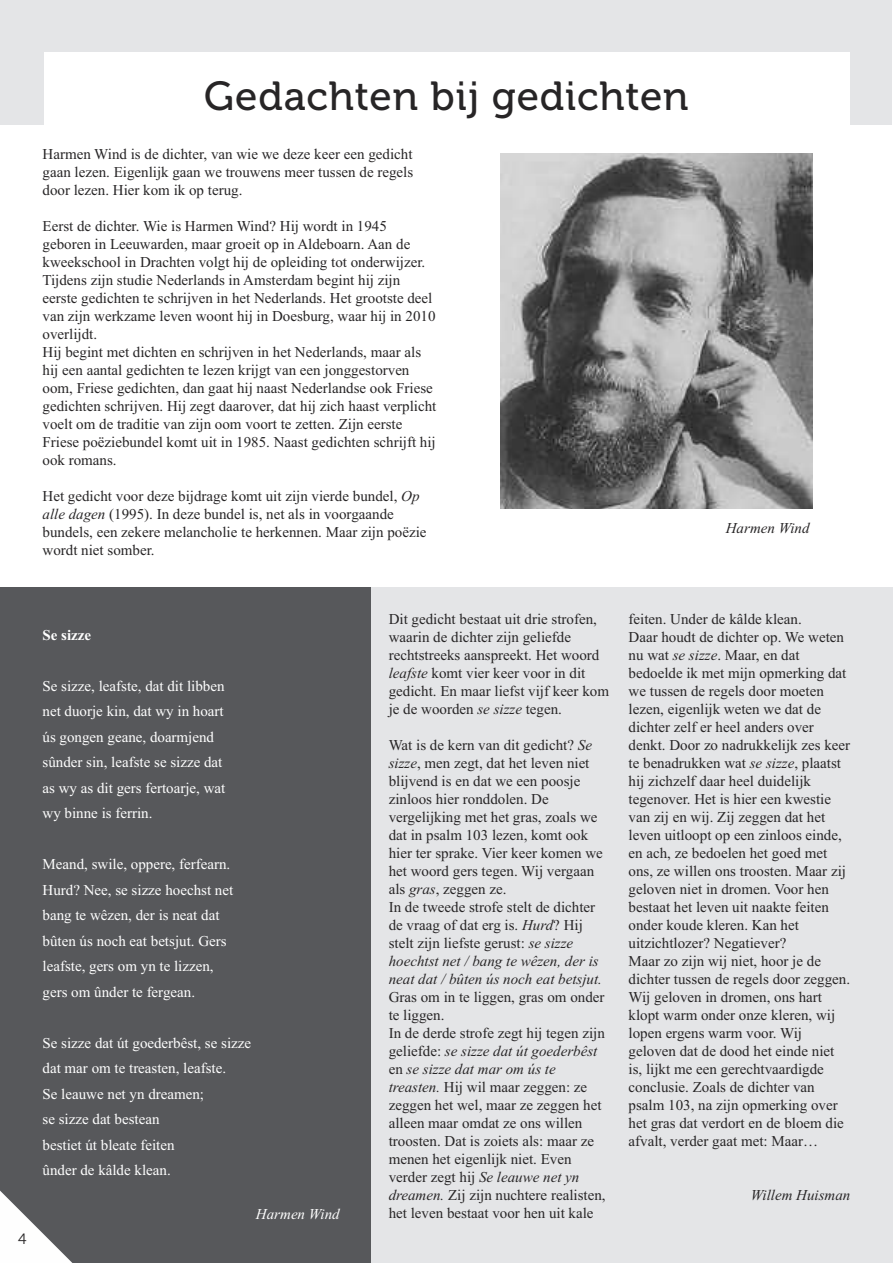
<style>
.page{position:relative;width:893px;height:1263px;background:#fff}
.page>*{position:absolute;margin:0;border:0;box-sizing:border-box;transform-origin:0 0}
.t1{font:40.5px "Museo 500";letter-spacing:.02em;color:#272526}
.t2{font:15px/18px "Times New Roman";color:#272526}
.t3{font:15px/25.5px "Times New Roman";color:#fff}
.t4{font:italic 15px "Times New Roman";color:#272526}
.t5{font:italic 15px "Times New Roman";color:#fff}
.t6{font:700 15px "Times New Roman";color:#fff}
.t7{font:15px "Museo 300";color:#272526}
.s1{font-style:italic}
</style>
<div class="page">
<div style="left:0;top:0;width:892px;height:125px;background:#e4e5e7"></div>
<div style="left:44px;top:53px;width:805px;height:76px;background:#fff"></div>
<div style="left:357px;top:588px;width:536px;height:675px;background:linear-gradient(to right,#e4e5e7,#e4e5e7)"></div>
<div style="left:0;top:588px;width:370px;height:675px;background:#57585b"></div>
<svg style="left:0;top:1190px;width:73px;height:73px"></svg>
<img style="left:501px;top:154px;width:312px;height:354px">
<h1 class="t1" style="left:204px;top:82px;width:486px">Gedachten bij gedichten</h1>
<p class="t2" style="left:43px;top:145px;width:372px;text-align:justify">Harmen Wind is de dichter, van wie we deze keer een gedicht gaan lezen. Eigenlijk gaan we trouwens meer tussen de regels door lezen. Hier kom ik op terug.</p>
<p class="t2" style="left:43px;top:217px;width:395px">Eerst de dichter. Wie is Harmen Wind? Hij wordt in 1945 geboren in Leeuwarden, maar groeit op in Aldeboarn. Aan de kweekschool in Drachten volgt hij de opleiding tot onderwijzer.<br>Tijdens zijn studie Nederlands in Amsterdam begint hij zijn eerste gedichten te schrijven in het Nederlands. Het grootste deel van zijn werkzame leven woont hij in Doesburg, waar hij in 2010 overlijdt.<br>Hij begint met dichten en schrijven in het Nederlands, maar als hij een aantal gedichten te lezen krijgt van een jonggestorven oom, Friese gedichten, dan gaat hij naast Nederlandse ook Friese gedichten schrijven. Hij zegt daarover, dat hij zich haast verplicht voelt om de traditie van zijn oom voort te zetten. Zijn eerste Friese poëziebundel komt uit in 1985. Naast gedichten schrijft hij ook romans.</p>
<p class="t2" style="left:43px;top:487px;width:385px">Het gedicht voor deze bijdrage komt uit zijn vierde bundel, <span class="s1">Op alle dagen</span> (1995). In deze bundel is, net als in voorgaande bundels, een zekere melancholie te herkennen. Maar zijn poëzie wordt niet somber.</p>
<p class="t4" style="left:726px;top:519px;width:85px">Harmen Wind</p>
<p class="t7" style="left:18px;top:1233px;width:10px">6</p>
<p class="t7" style="left:18px;top:1233px;width:10px">4</p>
<p class="t6" style="left:43px;top:626px;width:50px">Se sizze</p>
<p class="t3" style="left:43px;top:673px;width:184px">Se sizze, leafste, dat dit libben net duorje kin, dat wy in hoart ús gongen geane, doarmjend sûnder sin, leafste se sizze dat as wy as dit gers fertoarje, wat wy binne is ferrin.</p>
<p class="t3" style="left:43px;top:851px;width:192px">Meand, swile, oppere, ferfearn.<br>Hurd? Nee, se sizze hoechst net bang te wêzen, der is neat dat bûten ús noch eat betsjut. Gers leafste, gers om yn te lizzen, gers om ûnder te fergean.</p>
<p class="t3" style="left:43px;top:1030px;width:210px">Se sizze dat út goederbêst, se sizze dat mar om te treasten, leafste.<br>Se leauwe net yn dreamen;<br>se sizze dat bestean<br>bestiet út bleate feiten<br>ûnder de kâlde klean.</p>
<p class="t5" style="left:256px;top:1205px;width:85px">Harmen Wind</p>
<p class="t2" style="left:389px;top:609px;width:222px">Dit gedicht bestaat uit drie strofen, waarin de dichter zijn geliefde rechtstreeks aanspreekt. Het woord <span class="s1">leafste</span> komt vier keer voor in dit gedicht. En maar liefst vijf keer kom je de woorden <span class="s1">se sizze</span> tegen.</p>
<p class="t2" style="left:389px;top:735px;width:216px">Wat is de kern van dit gedicht? <span class="s1">Se sizze</span>, men zegt, dat het leven niet blijvend is en dat we een poosje zinloos hier ronddolen. De vergelijking met het gras, zoals we dat in psalm 103 lezen, komt ook hier ter sprake. Vier keer komen we het woord gers tegen. Wij vergaan als <span class="s1">gras</span>, zeggen ze.<br>In de tweede strofe stelt de dichter de vraag of dat erg is. <span class="s1">Hurd</span>? Hij stelt zijn liefste gerust: <span class="s1">se sizze hoechtst net / bang te wêzen, der is neat dat / bûten ús noch eat betsjut.</span></p>
<p class="t2" style="left:389px;top:987px;width:218px">Gras om in te liggen, gras om onder te liggen.<br>In de derde strofe zegt hij tegen zijn geliefde: <span class="s1">se sizze dat út goederbêst </span>en <span class="s1">se sizze dat mar om ús te treasten.</span> Hij wil maar zeggen: ze zeggen het wel, maar ze zeggen het alleen maar omdat ze ons willen troosten. Dat is zoiets als: maar ze menen het eigenlijk niet. Even verder zegt hij <span class="s1">Se leauwe net yn dreamen.</span> Zij zijn nuchtere realisten, het leven bestaat voor hen uit kale</p>
<p class="t2" style="left:629px;top:609px;width:223px">feiten. Under de kâlde klean.<br>Daar houdt de dichter op. We weten nu wat <span class="s1">se sizze</span>. Maar, en dat bedoelde ik met mijn opmerking dat we tussen de regels door moeten lezen, eigenlijk weten we dat de dichter zelf er heel anders over denkt. Door zo nadrukkelijk zes keer te benadrukken wat <span class="s1">se sizze</span>, plaatst hij zichzelf daar heel duidelijk tegenover. Het is hier een kwestie van zij en wij. Zij zeggen dat het leven uitloopt op een zinloos einde, en ach, ze bedoelen het goed met ons, ze willen ons troosten. Maar zij geloven niet in dromen. Voor hen bestaat het leven uit naakte feiten onder koude kleren. Kan het uitzichtlozer? Negatiever?<br>Maar zo zijn wij niet, hoor je de dichter tussen de regels door zeggen.<br>Wij geloven in dromen, ons hart klopt warm onder onze kleren, wij lopen ergens warm voor. Wij geloven dat de dood het einde niet is, lijkt me een gerechtvaardigde conclusie. Zoals de dichter van psalm 103, na zijn opmerking over het gras dat verdort en de bloem die afvalt, verder gaat met: Maar…</p>
<p class="t4" style="left:751px;top:1186px;width:101px">Willem Huisman</p>
</div>
